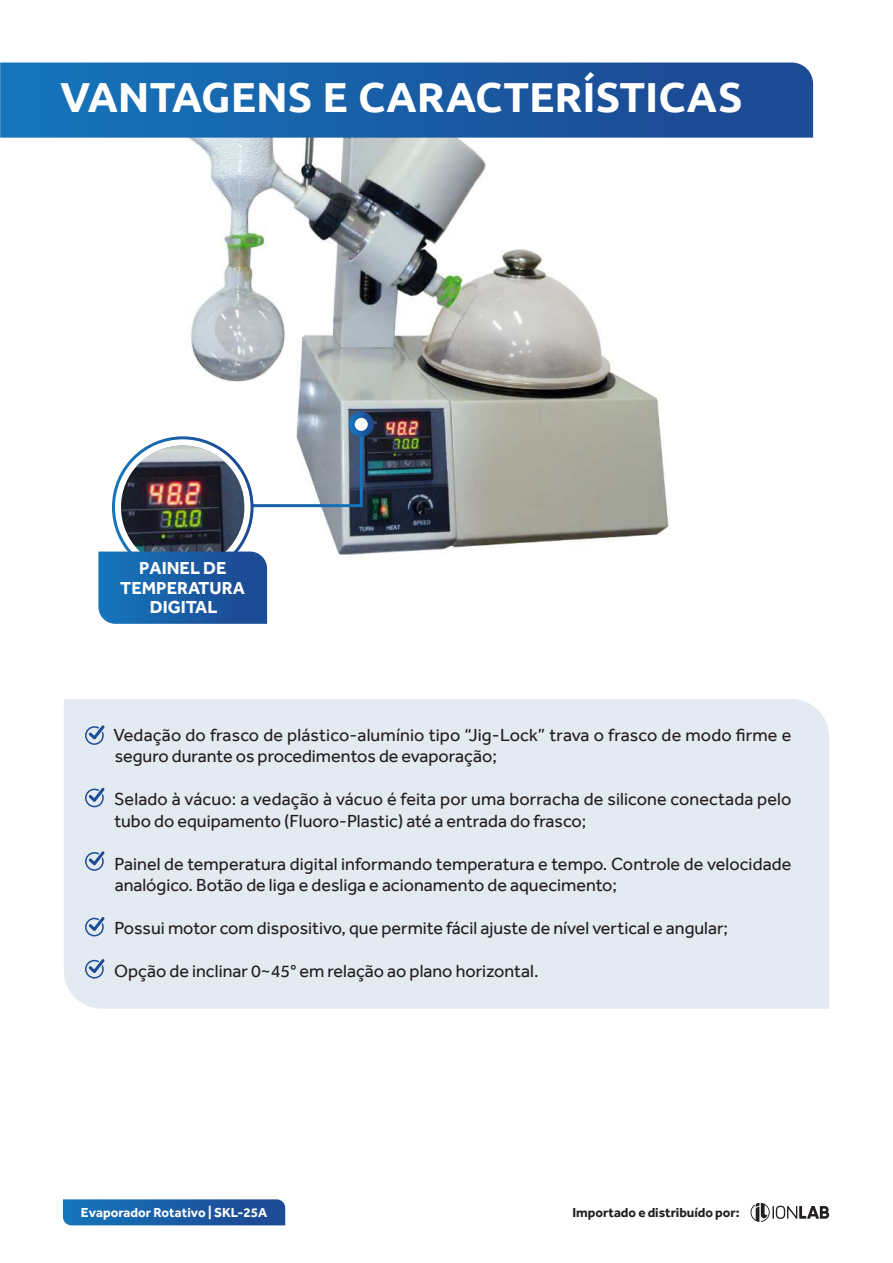
<style>
.page{position:relative;width:893px;height:1263px;background:#fff}
.page>*{position:absolute;margin:0;border:0;box-sizing:border-box;transform-origin:0 0}
.t1{font:700 42px "Ubuntu";color:#fff}
.t2{font:18px/21.6px "Effra";color:#231f20}
.t3{font:700 18px/19.5px "Effra";color:#fff;text-align:center}
.t4{font:700 13.5px "Effra";color:#fff}
.t5{font:700 13.5px "Effra";letter-spacing:-.005em;color:#231f20}
</style>
<div class="page">
<img style="left:188px;top:138px;width:482px;height:417px">
<svg style="left:0;top:63px;width:813px;height:75px;background:#1a5ea6"></svg>
<div style="left:64px;top:699px;width:765px;height:310px;background:#e3eaf1"></div>
<svg style="left:85px;top:725px;width:20px;height:20px"></svg>
<svg style="left:85px;top:788px;width:20px;height:19px"></svg>
<svg style="left:85px;top:851px;width:20px;height:20px"></svg>
<svg style="left:85px;top:917px;width:20px;height:19px"></svg>
<svg style="left:85px;top:959px;width:20px;height:19px"></svg>
<svg style="left:193px;top:421px;width:171px;height:88px"></svg>
<div style="left:352px;top:415px;width:19px;height:19px;background:#fff;border-radius:50%"></div>
<div style="left:349px;top:412px;width:25px;height:25px;border:6px solid #fff;border-radius:50%"></div>
<svg style="left:113px;top:438px;width:139px;height:138px"></svg>
<img style="left:121px;top:445px;width:123px;height:124px;border-radius:62px">
<svg style="left:98px;top:551px;width:169px;height:73px;background:#1d60a6"></svg>
<svg style="left:63px;top:1199px;width:222px;height:26px;background:#1d60a7"></svg>
<svg style="left:750px;top:1203px;width:79px;height:19px"></svg>
<h1 class="t1" style="left:60px;top:72px;width:684px">VANTAGENS E CARACTERÍSTICAS</h1>
<p class="t3" style="left:120px;top:558px;width:126px">PAINEL DE<br>TEMPERATURA<br>DIGITAL</p>
<p class="t2" style="left:114px;top:724px;width:679px">Vedação do frasco de plástico-alumínio tipo “Jig-Lock” trava o frasco de modo firme e seguro durante os procedimentos de evaporação;</p>
<p class="t2" style="left:114px;top:788px;width:679px">Selado à vácuo: a vedação à vácuo é feita por uma borracha de silicone conectada pelo tubo do equipamento (Fluoro-Plastic) até a entrada do frasco;</p>
<p class="t2" style="left:115px;top:853px;width:678px">Painel de temperatura digital informando temperatura e tempo. Controle de velocidade analógico. Botão de liga e desliga e acionamento de aquecimento;</p>
<p class="t2" style="left:115px;top:917px;width:615px">Possui motor com dispositivo, que permite fácil ajuste de nível vertical e angular;</p>
<p class="t2" style="left:114px;top:960px;width:426px">Opção de inclinar 0~45° em relação ao plano horizontal.</p>
<p class="t4" style="left:81px;top:1204px;width:188px">Evaporador Rotativo | SKL-25A</p>
<p class="t5" style="left:572px;top:1204px;width:169px">Importado e distribuído por:</p>
</div>
